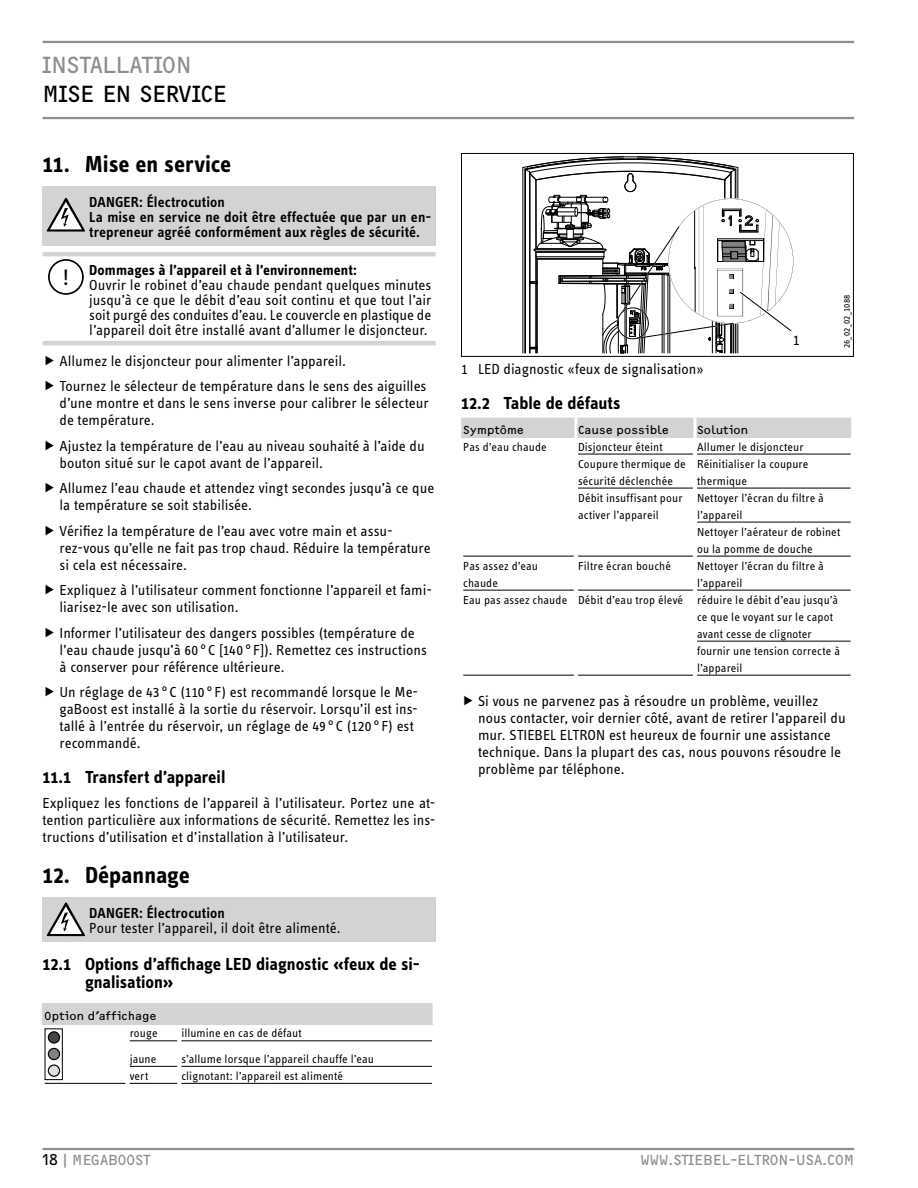
<style>
.page{position:relative;width:918px;height:1188px;background:#fff}
.page>*{position:absolute;margin:0;border:0;box-sizing:border-box;transform-origin:0 0}
.t1{font:700 24px "STE Info Text";color:#000}
.t2{font:24px "F2 FOCR Bczyk Com";letter-spacing:-.025em;color:#000}
.t3{font:24px "F2 FOCR Bczyk Com";letter-spacing:-.015em;color:#8f8f8f}
.t4{font:700 18px/18px "STE Info Text";color:#000}
.t5{font:15.45px "STE Info Text";color:#000}
.t6{font:15px/17px "STE Info Text";color:#000}
.t7{font:600 15px/15px "STE Info Text";letter-spacing:.005em;color:#000}
.t8{font:15px "F2 FOCR Bczyk Com";color:#8f8f8f}
.t9{font:12px/17px "STE Info Text";letter-spacing:.01em;color:#000}
.t10{font:12px "F2 FOCR Bczyk Com";letter-spacing:.02em;color:#000}
.t11{font:9.3px "STE Info Text";letter-spacing:.015em;color:#000}
.s1{font-size:23.25px}
.s2{font-weight:700}
.s3{color:#000}
</style>
<div class="page">
<hr style="left:43px;top:1148px;width:811px;height:2px;background:#8f8f8f">
<hr style="left:43px;top:41px;width:811px;height:2px;background:#8f8f8f">
<hr style="left:43px;top:117px;width:811px;height:2px;background:#8f8f8f">
<div style="left:43px;top:187px;width:393px;height:59px;background:#d3d3d3"></div>
<svg style="left:47px;top:198px;width:38px;height:34px"></svg>
<hr style="left:43px;top:252px;width:393px;height:4px;background:#d3d3d3">
<hr style="left:43px;top:341px;width:393px;height:4px;background:#d3d3d3">
<div style="left:48px;top:259px;width:36px;height:36px;border:2px solid #000;border-radius:50%"></div>
<div style="left:43px;top:897px;width:393px;height:44px;background:#d3d3d3"></div>
<svg style="left:47px;top:903px;width:38px;height:33px"></svg>
<div style="left:43px;top:1003px;width:391px;height:22px;background:#d3d3d3"></div>
<hr style="left:433px;top:1003px;width:3px;height:22px;background:#fff">
<hr style="left:45px;top:1083px;width:80px;height:1px;background:#000">
<div style="left:48px;top:1032px;width:12px;height:11px;background:#444;border-radius:50%"></div>
<div style="left:48px;top:1031px;width:12px;height:13px;border:1px solid #000;border-radius:50%"></div>
<div style="left:48px;top:1048px;width:12px;height:12px;background:#808080;border-radius:50%"></div>
<div style="left:48px;top:1048px;width:12px;height:12px;border:1px solid #000;border-radius:50%"></div>
<svg style="left:48px;top:1065px;width:12px;height:11px"></svg>
<div style="left:48px;top:1064px;width:12px;height:13px;border:1px solid #000;border-radius:50%"></div>
<div style="left:45px;top:1028px;width:18px;height:52px;border:1px solid #000"></div>
<hr style="left:130px;top:1040px;width:47px;height:1px;background:#000">
<hr style="left:181px;top:1040px;width:251px;height:1px;background:#000">
<hr style="left:130px;top:1066px;width:47px;height:1px;background:#000">
<hr style="left:181px;top:1066px;width:251px;height:1px;background:#000">
<hr style="left:130px;top:1083px;width:47px;height:1px;background:#000">
<hr style="left:181px;top:1083px;width:251px;height:1px;background:#000">
<div style="left:461px;top:153px;width:393px;height:204px;border:1px solid #000"></div>
<svg style="left:523px;top:157px;width:271px;height:197px"></svg>
<div style="left:461px;top:418px;width:390px;height:20px;background:#d3d3d3"></div>
<hr style="left:574px;top:418px;width:3px;height:20px;background:#fff">
<hr style="left:693px;top:418px;width:3px;height:20px;background:#fff">
<hr style="left:578px;top:454px;width:115px;height:1px;background:#000">
<hr style="left:578px;top:488px;width:115px;height:1px;background:#000">
<hr style="left:697px;top:454px;width:154px;height:1px;background:#000">
<hr style="left:697px;top:488px;width:154px;height:1px;background:#000">
<hr style="left:697px;top:522px;width:154px;height:1px;background:#000">
<hr style="left:463px;top:556px;width:111px;height:1px;background:#000">
<hr style="left:578px;top:556px;width:115px;height:1px;background:#000">
<hr style="left:697px;top:556px;width:154px;height:1px;background:#000">
<hr style="left:463px;top:590px;width:111px;height:1px;background:#000">
<hr style="left:578px;top:590px;width:115px;height:1px;background:#000">
<hr style="left:697px;top:590px;width:154px;height:1px;background:#000">
<hr style="left:697px;top:641px;width:154px;height:1px;background:#000">
<hr style="left:463px;top:675px;width:111px;height:1px;background:#000">
<hr style="left:578px;top:675px;width:115px;height:1px;background:#000">
<hr style="left:697px;top:675px;width:154px;height:1px;background:#000">
<h1 class="t3" style="left:43px;top:56px;width:151px">INSTALLATION</h1>
<h1 class="t2" style="left:43px;top:85px;width:186px">MISE EN SERVICE</h1>
<h1 class="t1" style="left:42px;top:155px;width:190px">11. Mise en service</h1>
<p class="t7" style="left:89px;top:196px;width:344px">DANGER: Électrocution<br>La mise en service ne doit être effectuée que par un en&shy;trepreneur agréé conformément aux règles de sécurité.</p>
<p class="t6" style="left:89px;top:264px;width:344px;line-height:15px;text-indent:-27px"><span class="s1">!</span> <span class="s2">Dommages à l’appareil et à l’environnement:<br></span>Ouvrir le robinet d’eau chaude pendant quelques minutes jusqu’à ce que le débit d’eau soit continu et que tout l’air soit purgé des conduites d’eau. Le couvercle en plastique de l’appareil doit être installé avant d’allumer le disjoncteur.</p>
<p class="t6" style="left:60px;top:349px;width:368px;line-height:25.5px">Allumez le disjoncteur pour alimenter l’appareil.<br>Tournez le sélecteur de température dans le sens des aiguilles</p>
<p class="t6" style="left:60px;top:396px;width:371px">d’une montre et dans le sens inverse pour calibrer le sélecteur de température.</p>
<p class="t6" style="left:60px;top:439px;width:367px">Ajustez la température de l’eau au niveau souhaité à l’aide du bouton situé sur le capot avant de l’appareil.</p>
<p class="t6" style="left:60px;top:481px;width:376px">Allumez l’eau chaude et attendez vingt secondes jusqu’à ce que la température se soit stabilisée.</p>
<p class="t6" style="left:60px;top:524px;width:373px">Vérifiez la température de l’eau avec votre main et assu&shy;rez-vous qu’elle ne fait pas trop chaud. Réduire la température si cela est nécessaire.</p>
<p class="t6" style="left:60px;top:583px;width:374px">Expliquez à l’utilisateur comment fonctionne l’appareil et fami&shy;liarisez-le avec son utilisation.</p>
<p class="t6" style="left:60px;top:626px;width:369px">Informer l’utilisateur des dangers possibles (température de l’eau chaude jusqu’à 60 ° C [140 ° F]). Remettez ces instructions à conserver pour référence ultérieure.</p>
<p class="t6" style="left:60px;top:685px;width:360px">Un réglage de 43 ° C (110 ° F) est recommandé lorsque le Me&shy;gaBoost est installé à la sortie du réservoir. Lorsqu’il est ins&shy;tallé à l’entrée du réservoir, un réglage de 49 ° C (120 ° F) est recommandé.</p>
<p class="t4" style="left:43px;top:770px;width:184px">11.1 Transfert d’appareil</p>
<p class="t6" style="left:43px;top:796px;width:395px;text-align:justify">Expliquez les fonctions de l’appareil à l’utilisateur. Portez une at&shy;tention particulière aux informations de sécurité. Remettez les ins&shy;tructions d’utilisation et d’installation à l’utilisateur.</p>
<h1 class="t1" style="left:43px;top:866px;width:149px">12. Dépannage</h1>
<p class="t7" style="left:89px;top:907px;width:137px">DANGER: Électrocution</p>
<p class="t6" style="left:89px;top:921px;width:253px">Pour tester l’appareil, il doit être alimenté.</p>
<p class="t4" style="left:85px;top:957px;width:337px;text-indent:-43px">12.1 Options d’affichage LED diagnostic «feux de si&shy;gnalisation»</p>
<p class="t10" style="left:45px;top:1012px;width:113px">Option d’affichage</p>
<p class="t9" style="left:130px;top:1026px;width:30px">rouge</p>
<p class="t9" style="left:181px;top:1026px;width:122px">illumine en cas de défaut</p>
<p class="t9" style="left:130px;top:1052px;width:28px">jaune</p>
<p class="t9" style="left:181px;top:1052px;width:194px">s’allume lorsque l’appareil chauffe l’eau</p>
<p class="t9" style="left:130px;top:1069px;width:20px">vert</p>
<p class="t9" style="left:181px;top:1069px;width:163px">clignotant: l’appareil est alimenté</p>
<p class="t5" style="left:793px;top:334px;width:8px">1</p>
<p class="t11" style="left:843px;top:348px;width:55px;rotate:-90deg">26_02_02_1088</p>
<p class="t6" style="left:461px;top:362px;width:244px">1 LED diagnostic «feux de signalisation»</p>
<p class="t4" style="left:461px;top:396px;width:161px">12.2 Table de défauts</p>
<p class="t10" style="left:463px;top:425px;width:62px">Symptôme</p>
<p class="t10" style="left:578px;top:425px;width:92px">Cause possible</p>
<p class="t10" style="left:697px;top:425px;width:53px">Solution</p>
<p class="t9" style="left:463px;top:439px;width:85px">Pas d’eau chaude</p>
<p class="t9" style="left:578px;top:439px;width:109px">Disjoncteur éteint<br>Coupure thermique de sécurité déclenchée</p>
<p class="t9" style="left:697px;top:439px;width:113px">Allumer le disjoncteur<br>Réinitialiser la coupure thermique</p>
<p class="t9" style="left:578px;top:490px;width:106px">Débit insuffisant pour activer l’appareil</p>
<p class="t9" style="left:697px;top:490px;width:145px">Nettoyer l’écran du filtre à l’appareil<br>Nettoyer l’aérateur de robinet ou la pomme de douche</p>
<p class="t9" style="left:463px;top:559px;width:76px">Pas assez d’eau chaude</p>
<p class="t9" style="left:578px;top:559px;width:94px">Filtre écran bouché</p>
<p class="t9" style="left:697px;top:559px;width:128px">Nettoyer l’écran du filtre à</p>
<p class="t9" style="left:697px;top:576px;width:47px">l’appareil</p>
<p class="t9" style="left:463px;top:593px;width:377px">Eau pas assez chaude Débit d’eau trop élevé réduire le débit d’eau jusqu’à</p>
<p class="t9" style="left:697px;top:610px;width:137px">ce que le voyant sur le capot</p>
<p class="t9" style="left:697px;top:627px;width:116px">avant cesse de clignoter</p>
<p class="t9" style="left:697px;top:644px;width:144px">fournir une tension correcte à</p>
<p class="t9" style="left:697px;top:661px;width:47px">l’appareil</p>
<p class="t6" style="left:478px;top:694px;width:369px">Si vous ne parvenez pas à résoudre un problème, veuillez nous contacter, voir dernier côté, avant de retirer l’appareil du mur. STIEBEL ELTRON est heureux de fournir une assistance technique. Dans la plupart des cas, nous pouvons résoudre le problème par téléphone.</p>
<p class="t8" style="left:43px;top:1154px;width:109px"><span class="s3">18</span> | MEGABOOST</p>
<p class="t8" style="left:641px;top:1154px;width:215px">WWW.STIEBEL-ELTRON-USA.COM</p>
</div>
